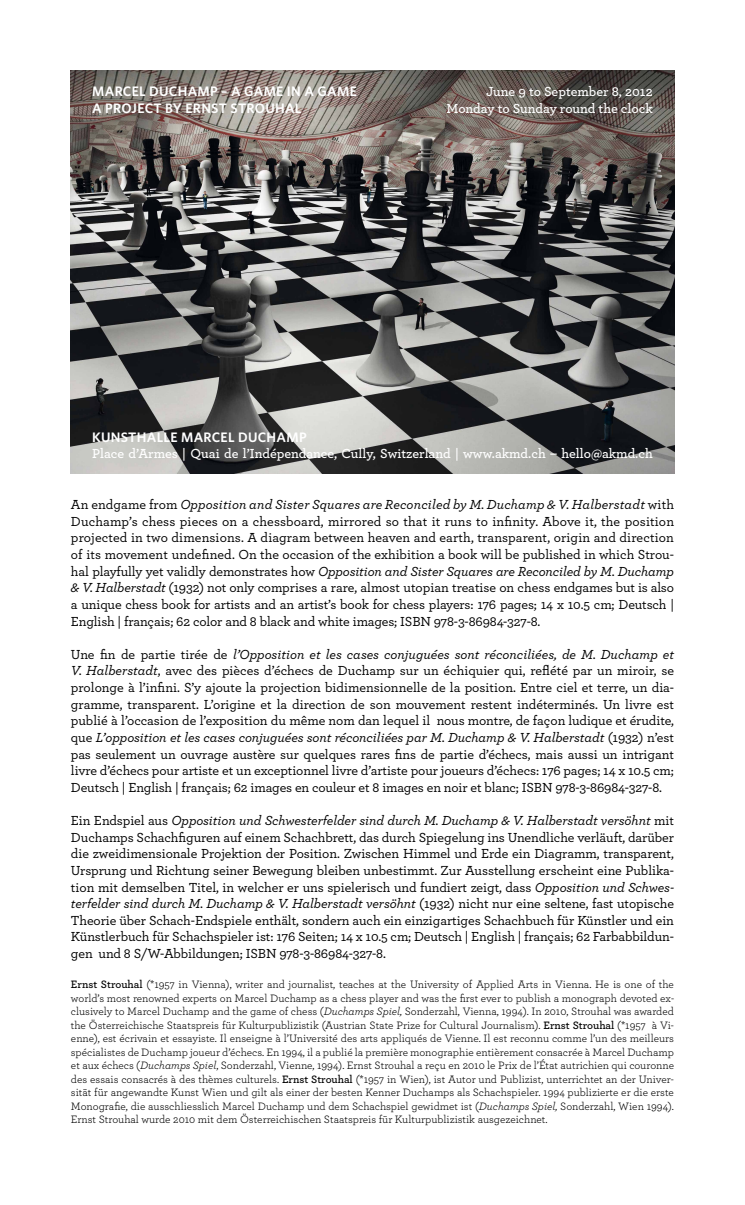
<style>
.page{position:relative;width:745px;height:1205px;background:#fff}
.page>*{position:absolute;margin:0;border:0;box-sizing:border-box;transform-origin:0 0}
.t1{font:500 13.75px/16.6px "Archer";letter-spacing:-.01em;color:#000;text-align:justify}
.t2{font:600 13.75px/16.5px "Archer";color:#fff;text-align:right}
.t3{font:600 13.75px/16.5px "Whitney";letter-spacing:.02em;color:#fff}
.t4{font:11.25px/13.5px "Archer";color:#000;text-align:justify}
.s1{font-style:italic}
.s2{font-weight:600}
</style>
<div class="page">
<img style="left:71px;top:71px;width:602px;height:402px">
<p class="t3" style="left:92px;top:83px;width:266px;text-indent:105px">MP – A GAME IN A GAME<br>A PROJECT BY ERNST STROUHAL</p>
<p class="t2" style="left:446px;top:82px;width:207px">June 9 to September 8, 2012<br>Monday to Sunday round the clock</p>
<p class="t3" style="left:92px;top:83px;width:22px">MARCEL</p>
<p class="t3" style="left:149px;top:83px;width:21px">DUCHA</p>
<p class="t3" style="left:92px;top:428px;width:216px">KUNSTHALLE MARCEL DUCHAMP</p>
<p class="t2" style="left:92px;top:444px;width:561px">Place d’Armes | Quai de l’Indépendance, Cully, Switzerland | www.akmd.ch – hello@akmd.ch</p>
<p class="t1" style="left:71px;top:495px;width:604px">An endgame from <span class="s1">Opposition and Sister Squares are Reconciled by M. Duchamp &amp; V. Halberstadt</span> with Duchamp’s chess pieces on a chessboard, mirrored so that it runs to infinity. Above it, the position projected in two dimensions. A diagram between heaven and earth, transparent, origin and direction of its movement undefined. On the occasion of the exhibition a book will be published in which Strou&shy;hal playfully yet validly demonstrates how <span class="s1">Opposition and Sister Squares are Reconciled by M. Duchamp &amp; V. Halberstadt</span> (1932) not only comprises a rare, almost utopian treatise on chess endgames but is also a unique chess book for artists and an artist’s book for chess players: 176 pages; 14 x 10.5 cm; Deutsch | English | français; 62 color and 8 black and white images; ISBN 978-3-86984-327-8.</p>
<p class="t1" style="left:71px;top:645px;width:604px">Une fin de partie tirée de <span class="s1">l’Opposition et les cases conjuguées sont réconciliées, de M. Duchamp et V. Halberstadt</span>, avec des pièces d’échecs de Duchamp sur un échiquier qui, reflété par un miroir, se prolonge à l’infini. S’y ajoute la projection bidimensionnelle de la position. Entre ciel et terre, un dia&shy;gramme, transparent. L’origine et la direction de son mouvement restent indéterminés. Un livre est publié à l’occasion de l’exposition du même nom dan lequel il nous montre, de façon ludique et érudite, que <span class="s1">L’opposition et les cases conjuguées sont réconciliées par M. Duchamp &amp; V. Halberstadt</span> (1932) n’est pas seulement un ouvrage austère sur quelques rares fins de partie d’échecs, mais aussi un intrigant livre d’échecs pour artiste et un exceptionnel livre d’artiste pour joueurs d’échecs: 176 pages; 14 x 10.5 cm; Deutsch | English | français; 62 images en couleur et 8 images en noir et blanc; ISBN 978-3-86984-327-8.</p>
<p class="t1" style="left:71px;top:811px;width:604px">Ein Endspiel aus <span class="s1">Opposition und Schwesterfelder sind durch M. Duchamp &amp; V. Halberstadt versöhnt</span> mit Duchamps Schachfiguren auf einem Schachbrett, das durch Spiegelung ins Unendliche verläuft, darüber die zweidimensionale Projektion der Position. Zwischen Himmel und Erde ein Diagramm, transparent, Ursprung und Richtung seiner Bewegung bleiben unbestimmt. Zur Ausstellung erscheint eine Publika&shy;tion mit demselben Titel, in welcher er uns spielerisch und fundiert zeigt, dass <span class="s1">Opposition und Schwes&shy;terfelder sind durch M. Duchamp &amp; V. Halberstadt versöhnt</span> (1932) nicht nur eine seltene, fast utopische Theorie über Schach-Endspiele enthält, sondern auch ein einzigartiges Schachbuch für Künstler und ein Künstlerbuch für Schachspieler ist: 176 Seiten; 14 x 10.5 cm; Deutsch | English | français; 62 Farbabbildun&shy;gen und 8 S/W-Abbildungen; ISBN 978-3-86984-327-8.</p>
<p class="t4" style="left:71px;top:977px;width:604px"><span class="s2">Ernst Strouhal</span> (*1957 in Vienna), writer and journalist, teaches at the University of Applied Arts in Vienna. He is one of the world’s most renowned experts on Marcel Duchamp as a chess player and was the first ever to publish a monograph devoted ex&shy;clusively to Marcel Duchamp and the game of chess (<span class="s1">Duchamps Spiel,</span> Sonderzahl, Vienna, 1994). In 2010, Strouhal was awarded the Österreichische Staatspreis für Kulturpublizistik (Austrian State Prize for Cultural Journalism). <span class="s2">Ernst Strouhal</span> (*1957 à Vi&shy;enne), est écrivain et essayiste. Il enseigne à l’Université des arts appliqués de Vienne. Il est reconnu comme l’un des meilleurs spécialistes de Duchamp joueur d’échecs. En 1994, il a publié la première monographie entièrement consacrée à Marcel Duchamp et aux échecs (<span class="s1">Duchamps Spiel</span>, Sonderzahl, Vienne, 1994). Ernst Strouhal a reçu en 2010 le Prix de l’État autrichien qui couronne des essais consacrés à des thèmes culturels. <span class="s2">Ernst Strouhal</span> (*1957 in Wien), ist Autor und Publizist, unterrichtet an der Univer&shy;sität für angewandte Kunst Wien und gilt als einer der besten Kenner Duchamps als Schachspieler. 1994 publizierte er die erste Monografie, die ausschliesslich Marcel Duchamp und dem Schachspiel gewidmet ist (<span class="s1">Duchamps Spiel,</span> Sonderzahl, Wien 1994).<br>Ernst Strouhal wurde 2010 mit dem Österreichischen Staatspreis für Kulturpublizistik ausgezeichnet.</p>
</div>
